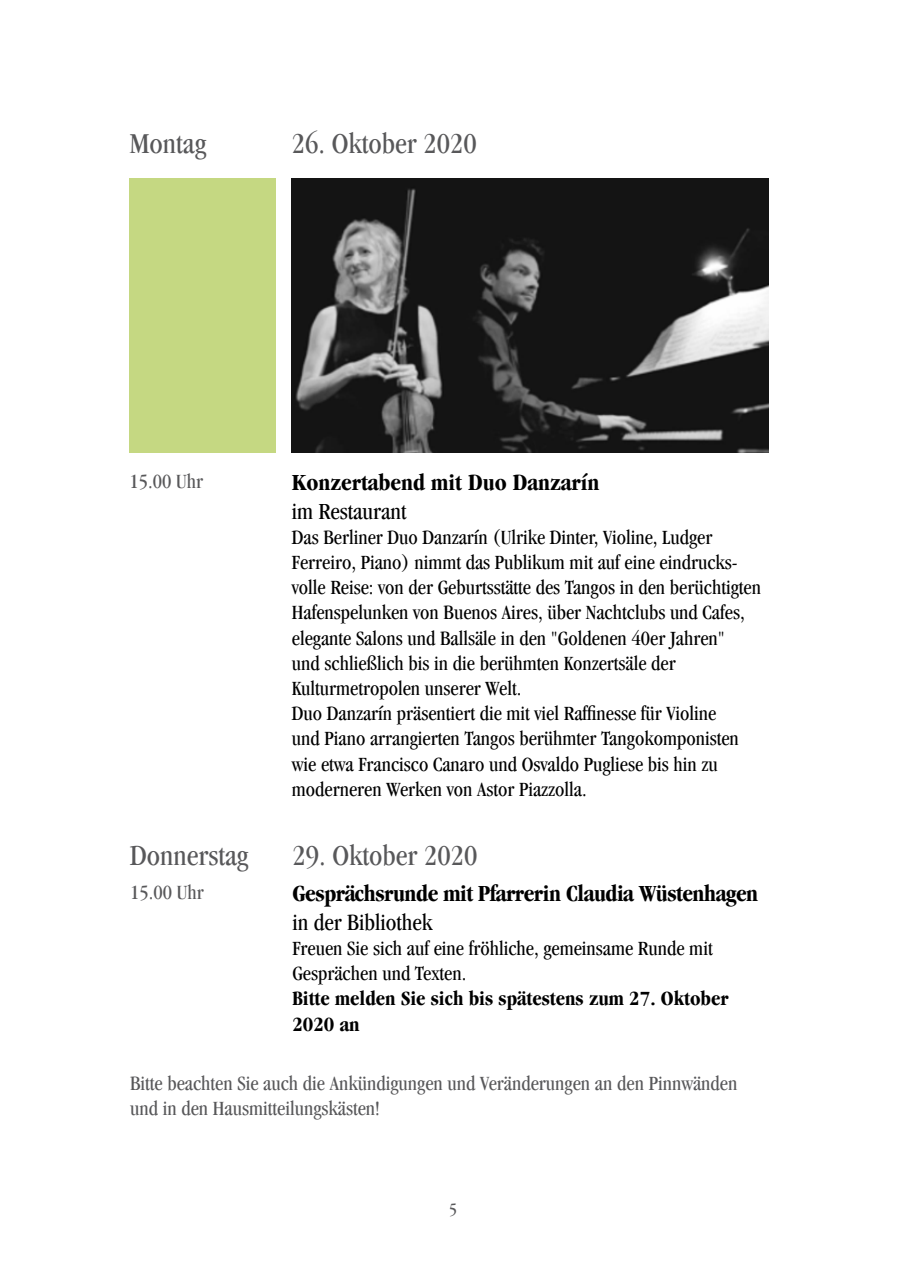
<style>
.page{position:relative;width:898px;height:1272px;background:#fff}
.page>*{position:absolute;margin:0;border:0;box-sizing:border-box;transform-origin:0 0}
.t1{font:condensed 30px "Garamond";color:#58585a}
.t2{font:700 condensed 24px "Garamond";letter-spacing:-.02em;color:#000}
.t3{font:condensed 24px "Garamond";color:#000}
.t4{font:700 condensed 24px "Garamond";color:#000}
.t5{font:condensed 21px/25.2px "Garamond";color:#000}
.t6{font:condensed 21px/25.2px "Garamond";color:#58585a}
.t7{font:700 condensed 21px/25.2px "Garamond";color:#000}
.t8{font:condensed 18px "Garamond";color:#58585a}
</style>
<div class="page">
<div style="left:130px;top:178px;width:146px;height:274px;background:#c5d882"></div>
<img style="left:291px;top:178px;width:476px;height:274px">
<h1 class="t1" style="left:130px;top:127px;width:78px">Montag</h1>
<h1 class="t1" style="left:292px;top:127px;width:186px">26. Oktober 2020</h1>
<p class="t6" style="left:130px;top:468px;width:75px">15.00 Uhr</p>
<p class="t4" style="left:292px;top:468px;width:309px">Konzertabend mit Duo Danzarín</p>
<p class="t3" style="left:292px;top:497px;width:116px">im Restaurant</p>
<p class="t5" style="left:292px;top:524px;width:470px">Das Berliner Duo Danzarín (Ulrike Dinter, Violine, Ludger Ferreiro, Piano) nimmt das Publikum mit auf eine eindrucks&shy;volle Reise: von der Geburtsstätte des Tangos in den berüchtigten Hafenspelunken von Buenos Aires, über Nachtclubs und Cafes, elegante Salons und Ballsäle in den "Goldenen 40er Jahren"<br>und schließlich bis in die berühmten Konzertsäle der Kulturmetropolen unserer Welt.<br>Duo Danzarín präsentiert die mit viel Raffinesse für Violine<br>und Piano arrangierten Tangos berühmter Tangokomponisten wie etwa Francisco Canaro und Osvaldo Pugliese bis hin zu moderneren Werken von Astor Piazzolla.</p>
<h1 class="t1" style="left:130px;top:839px;width:120px">Donnerstag</h1>
<h1 class="t1" style="left:292px;top:839px;width:186px">29. Oktober 2020</h1>
<p class="t6" style="left:130px;top:879px;width:75px">15.00 Uhr</p>
<p class="t2" style="left:292px;top:879px;width:467px">Gesprächsrunde mit Pfarrerin Claudia Wüstenhagen</p>
<p class="t3" style="left:292px;top:908px;width:141px">in der Bibliothek</p>
<p class="t5" style="left:292px;top:935px;width:421px">Freuen Sie sich auf eine fröhliche, gemeinsame Runde mit<br>Gesprächen und Texten.</p>
<p class="t7" style="left:292px;top:986px;width:437px">Bitte melden Sie sich bis spätestens zum 27. Oktober<br>2020 an</p>
<p class="t6" style="left:130px;top:1070px;width:608px">Bitte beachten Sie auch die Ankündigungen und Veränderungen an den Pinnwänden und in den Hausmitteilungskästen!</p>
<p class="t8" style="left:449px;top:1198px;width:9px">5</p>
</div>
